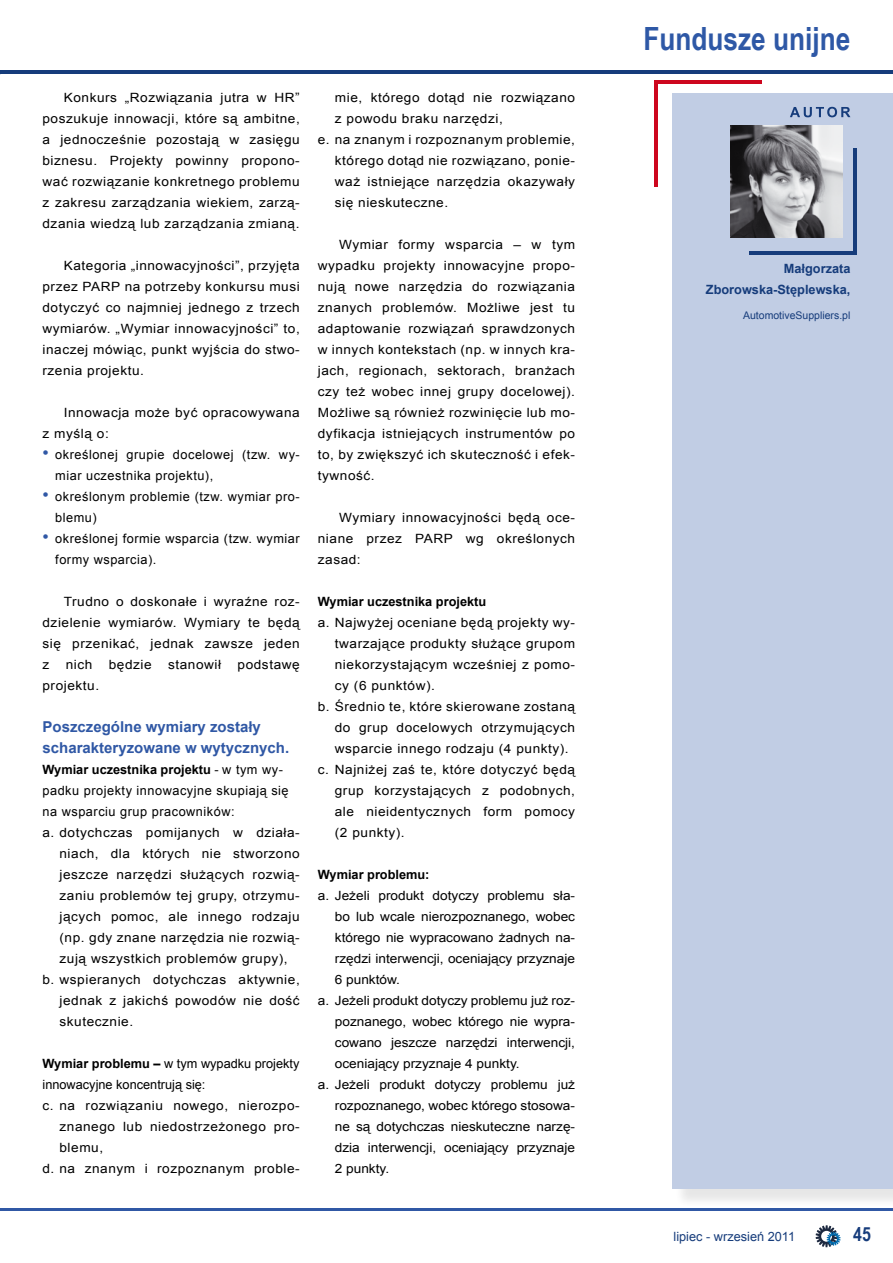
<style>
.page{position:relative;width:893px;height:1263px;background:#fff}
.page>*{position:absolute;margin:0;border:0;box-sizing:border-box;transform-origin:0 0}
.t1{font:700 31.95px "Arial Narrow";color:#2e58a6}
.t2{font:700 19.5px "Arial Narrow";color:#163c7b}
.t3{font:700 15px/21px "Arial";color:#3058a5}
.t4{font:12.75px/21px "Arial";letter-spacing:.04em;color:#000;text-align:justify;scale:1.07 1}
.t5{font:12.75px "Arial";color:#000;scale:1.07 1}
.t6{font:12.75px/21px "Arial";letter-spacing:.04em;color:#000}
.t7{font:700 12.75px "Arial";color:#000}
.t8{font:12.75px "Arial";color:#000}
.t9{font:700 12.75px/21px "Arial";color:#163c7b;text-align:right}
.t10{font:12.75px "Arial";color:#163c7b}
.t11{font:10.5px "Arial";color:#163c7b}
.s1{font-size:18px;color:#3058a5}
.s2{font-weight:400}
.s3{font-weight:700}
</style>
<div class="page">
<svg style="left:816px;top:1225px;width:24px;height:22px"></svg>
<hr style="left:0;top:71px;width:893px;height:3px;background:#163c7b">
<hr style="left:0;top:1209px;width:893px;height:2px;background:#3058a5">
<div style="left:672px;top:94px;width:221px;height:1095px;background:#c1cde4"></div>
<hr style="left:853px;top:148px;width:4px;height:106px;background:#163c7b">
<hr style="left:750px;top:251px;width:106px;height:3px;background:#163c7b">
<hr style="left:654px;top:81px;width:4px;height:106px;background:#cd061e">
<hr style="left:655px;top:80px;width:106px;height:4px;background:#cd061e">
<img style="left:731px;top:126px;width:111px;height:111px">
<svg style="left:790px;top:107px;width:60px;height:10px"></svg>
<p class="t4" style="left:43px;top:87px;width:242px;text-indent:21px">Konkurs „Rozwiązania jutra w HR” poszukuje innowacji, które są ambitne, a jednocześnie pozostają w zasięgu biznesu. Projekty powinny propono&shy;wać rozwiązanie konkretnego problemu z zakresu zarządzania wiekiem, zarzą&shy;dzania wiedzą lub zarządzania zmianą.</p>
<p class="t4" style="left:43px;top:255px;width:242px;text-indent:21px">Kategoria „innowacyjności”, przyjęta przez PARP na potrzeby konkursu musi dotyczyć co najmniej jednego z trzech wymiarów. „Wymiar innowacyjności” to, inaczej mówiąc, punkt wyjścia do stwo&shy;rzenia projektu.</p>
<p class="t4" style="left:43px;top:402px;width:242px;text-indent:21px">Innowacja może być opracowywana z myślą o:</p>
<p class="t6" style="left:55px;top:444px;width:246px;text-indent:-13px"><span class="s1">•</span> określonej grupie docelowej (tzw. wy&shy;miar uczestnika projektu),</p>
<p class="t6" style="left:55px;top:486px;width:246px;text-indent:-13px"><span class="s1">•</span> określonym problemie (tzw. wymiar pro&shy;blemu)</p>
<p class="t6" style="left:55px;top:528px;width:246px;text-indent:-13px"><span class="s1">•</span> określonej formie wsparcia (tzw. wymiar formy wsparcia).</p>
<p class="t4" style="left:43px;top:591px;width:242px;text-indent:21px">Trudno o doskonałe i wyraźne roz&shy;dzielenie wymiarów. Wymiary te będą się przenikać, jednak zawsze jeden z</p>
<p class="t4" style="left:66px;top:654px;width:26px">nich</p>
<p class="t4" style="left:109px;top:654px;width:42px">będzie</p>
<p class="t4" style="left:168px;top:654px;width:51px">stanowił</p>
<p class="t4" style="left:238px;top:654px;width:60px">podstawę</p>
<p class="t4" style="left:43px;top:675px;width:54px">projektu.</p>
<p class="t3" style="left:43px;top:717px;width:248px">Poszczególne wymiary zostały scharakteryzowane w wytycznych.</p>
<p class="t7" style="left:43px;top:761px;width:242px">Wymiar uczestnika projektu <span class="s2">- w tym wy-</span></p>
<p class="t6" style="left:43px;top:780px;width:248px">padku projekty innowacyjne skupiają się</p>
<p class="t6" style="left:43px;top:801px;width:194px">na wsparciu grup pracowników:</p>
<p class="t4" style="left:43px;top:822px;width:242px">a. dotychczas pomijanych w działa-</p>
<p class="t4" style="left:60px;top:843px;width:226px">niach, dla których nie stworzono</p>
<p class="t4" style="left:60px;top:864px;width:226px">jeszcze narzędzi służących rozwią-</p>
<p class="t4" style="left:60px;top:885px;width:226px">zaniu problemów tej grupy, otrzymu-</p>
<p class="t4" style="left:60px;top:906px;width:226px">jących pomoc, ale innego rodzaju</p>
<p class="t4" style="left:60px;top:927px;width:226px">(np. gdy znane narzędzia nie rozwią-</p>
<p class="t4" style="left:60px;top:948px;width:215px">zują wszystkich problemów grupy),</p>
<p class="t4" style="left:43px;top:969px;width:242px">b. wspieranych dotychczas aktywnie,</p>
<p class="t4" style="left:60px;top:990px;width:226px">jednak z jakichś powodów nie dość</p>
<p class="t4" style="left:60px;top:1011px;width:70px">skutecznie.</p>
<p class="t8" style="left:43px;top:1055px;width:258px"><span class="s3">Wymiar problemu –</span> w tym wypadku projekty</p>
<p class="t8" style="left:43px;top:1076px;width:164px">innowacyjne koncentrują się:</p>
<p class="t4" style="left:43px;top:1095px;width:242px">c. na rozwiązaniu nowego, nierozpo-</p>
<p class="t4" style="left:60px;top:1116px;width:226px">znanego lub niedostrzeżonego pro-</p>
<p class="t4" style="left:60px;top:1137px;width:42px">blemu,</p>
<p class="t4" style="left:43px;top:1158px;width:242px">d. na znanym i rozpoznanym proble-</p>
<p class="t4" style="left:335px;top:87px;width:226px">mie, którego dotąd nie rozwiązano</p>
<p class="t4" style="left:335px;top:108px;width:159px">z powodu braku narzędzi,</p>
<p class="t4" style="left:318px;top:129px;width:242px">e. na znanym i rozpoznanym problemie,</p>
<p class="t4" style="left:335px;top:150px;width:226px">którego dotąd nie rozwiązano, ponie-</p>
<p class="t4" style="left:335px;top:171px;width:226px">waż istniejące narzędzia okazywały</p>
<p class="t4" style="left:335px;top:192px;width:107px">się nieskuteczne.</p>
<p class="t4" style="left:318px;top:234px;width:242px;text-indent:21px">Wymiar formy wsparcia – w tym wypadku projekty innowacyjne propo&shy;nują nowe narzędzia do rozwiązania znanych problemów. Możliwe jest tu adaptowanie rozwiązań sprawdzonych w innych kontekstach (np. w innych kra&shy;jach, regionach, sektorach, branżach czy też wobec innej grupy docelowej).<br>Możliwe są również rozwinięcie lub mo&shy;dyfikacja istniejących instrumentów po to, by zwiększyć ich skuteczność i efek&shy;tywność.</p>
<p class="t4" style="left:318px;top:507px;width:242px;text-indent:21px">Wymiary innowacyjności będą oce&shy;niane przez PARP wg określonych zasad:</p>
<p class="t7" style="left:318px;top:593px;width:170px">Wymiar uczestnika projektu</p>
<p class="t4" style="left:318px;top:612px;width:242px">a. Najwyżej oceniane będą projekty wy-</p>
<p class="t4" style="left:335px;top:633px;width:226px">twarzające produkty służące grupom</p>
<p class="t4" style="left:335px;top:654px;width:226px">niekorzystającym wcześniej z pomo-</p>
<p class="t4" style="left:335px;top:675px;width:95px">cy (6 punktów).</p>
<p class="t4" style="left:318px;top:696px;width:242px">b. Średnio te, które skierowane zostaną</p>
<p class="t4" style="left:335px;top:717px;width:226px">do grup docelowych otrzymujących</p>
<p class="t4" style="left:335px;top:738px;width:220px">wsparcie innego rodzaju (4 punkty).</p>
<p class="t4" style="left:318px;top:759px;width:242px">c. Najniżej zaś te, które dotyczyć będą</p>
<p class="t4" style="left:335px;top:780px;width:226px">grup korzystających z podobnych,</p>
<p class="t4" style="left:335px;top:801px;width:226px">ale nieidentycznych form pomocy</p>
<p class="t4" style="left:335px;top:822px;width:67px">(2 punkty).</p>
<p class="t7" style="left:318px;top:866px;width:113px">Wymiar problemu:</p>
<p class="t5" style="left:318px;top:887px;width:242px">a. Jeżeli produkt dotyczy problemu sła-</p>
<p class="t5" style="left:335px;top:908px;width:226px">bo lub wcale nierozpoznanego, wobec</p>
<p class="t5" style="left:335px;top:929px;width:226px">którego nie wypracowano żadnych na-</p>
<p class="t5" style="left:335px;top:950px;width:226px">rzędzi interwencji, oceniający przyznaje</p>
<p class="t5" style="left:335px;top:971px;width:62px">6 punktów.</p>
<p class="t5" style="left:318px;top:992px;width:242px">a. Jeżeli produkt dotyczy problemu już roz-</p>
<p class="t5" style="left:335px;top:1013px;width:226px">poznanego, wobec którego nie wypra-</p>
<p class="t5" style="left:335px;top:1034px;width:226px">cowano jeszcze narzędzi interwencji,</p>
<p class="t5" style="left:335px;top:1055px;width:174px">oceniający przyznaje 4 punkty.</p>
<p class="t5" style="left:318px;top:1076px;width:242px">a. Jeżeli produkt dotyczy problemu już</p>
<p class="t5" style="left:335px;top:1097px;width:226px">rozpoznanego, wobec którego stosowa-</p>
<p class="t5" style="left:335px;top:1118px;width:226px">ne są dotychczas nieskuteczne narzę-</p>
<p class="t5" style="left:335px;top:1139px;width:226px">dzia interwencji, oceniający przyznaje</p>
<p class="t4" style="left:335px;top:1158px;width:52px">2 punkty.</p>
<h1 class="t1" style="left:643px;top:15px;width:209px">Fundusze unijne</h1>
<p class="t9" style="left:706px;top:258px;width:146px">Małgorzata<br>Zborowska-Stęplewska,</p>
<p class="t11" style="left:743px;top:308px;width:109px">AutomotiveSuppliers.pl</p>
<p class="t10" style="left:673px;top:1228px;width:123px">lipiec - wrzesień 2011</p>
<h2 class="t2" style="left:853px;top:1219px;width:19px">45</h2>
</div>
